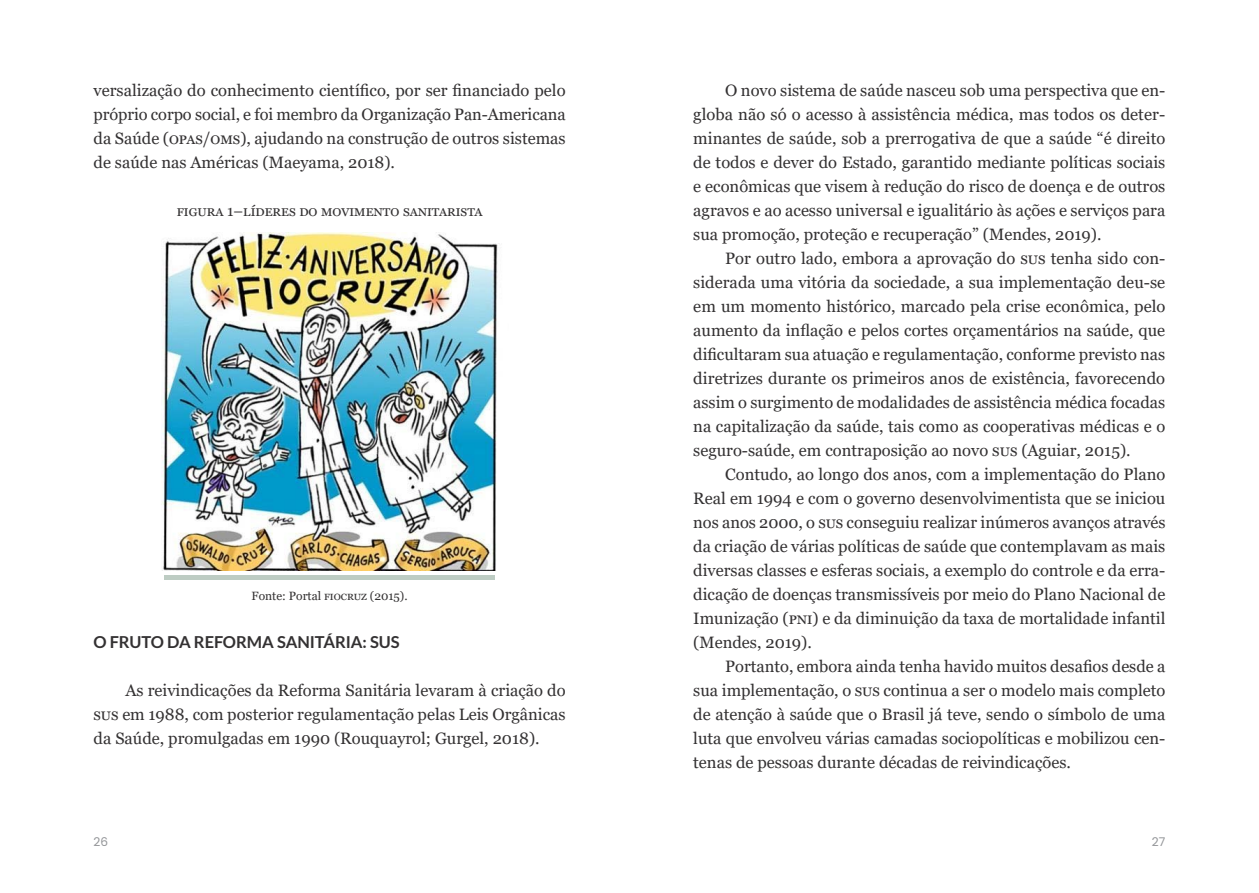
<style>
.page{position:relative;width:1259px;height:893px;background:#fff}
.page>*{position:absolute;margin:0;border:0;box-sizing:border-box;transform-origin:0 0}
.t1{font:16.5px/24px "Georgia";color:#333132;text-align:justify}
.t2{font:700 16.5px "Lato";letter-spacing:-.005em;color:#333132}
.t3{font:15px "Georgia";color:#333132}
.t4{font:12px "Georgia";color:#333132}
.t5{font:12px "Poppins";color:#939598}
</style>
<div class="page">
<img style="left:161px;top:232px;width:338px;height:339px">
<hr style="left:164px;top:575px;width:331px;height:4px;background:#bdccc3">
<p class="t1" style="left:94px;top:79px;width:474px">versalização do conhecimento científico, por ser financiado pelo próprio corpo social, e foi membro da Organização Pan-Americana da Saúde (OPAS/OMS), ajudando na construção de outros sistemas de saúde nas Américas (Maeyama, 2018).</p>
<p class="t3" style="left:177px;top:202px;width:17px">Figura</p>
<p class="t3" style="left:227px;top:202px;width:47px">1–Líderes</p>
<p class="t3" style="left:299px;top:202px;width:52px">do Moviment</p>
<p class="t3" style="left:390px;top:202px;width:28px">o Sanitarista</p>
<p class="t4" style="left:251px;top:589px;width:158px">Fonte: Portal FIOCRUZ (2015).</p>
<p class="t2" style="left:94px;top:633px;width:308px">O FRUTO DA REFORMA SANITÁRIA: SUS</p>
<p class="t1" style="left:94px;top:679px;width:473px;text-indent:32px">As reivindicações da Reforma Sanitária levaram à criação do SUS em 1988, com posterior regulamentação pelas Leis Orgânicas da Saúde, promulgadas em 1990 (Rouquayrol; Gurgel, 2018).</p>
<p class="t1" style="left:693px;top:79px;width:474px;text-indent:32px">O novo sistema de saúde nasceu sob uma perspectiva que en&shy;globa não só o acesso à assistência médica, mas todos os deter&shy;minantes de saúde, sob a prerrogativa de que a saúde “é direito de todos e dever do Estado, garantido mediante políticas sociais e econômicas que visem à redução do risco de doença e de outros agravos e ao acesso universal e igualitário às ações e serviços para sua promoção, proteção e recuperação” (Mendes, 2019).</p>
<p class="t1" style="left:693px;top:247px;width:474px;text-indent:32px">Por outro lado, embora a aprovação do SUS tenha sido con&shy;siderada uma vitória da sociedade, a sua implementação deu-se em um momento histórico, marcado pela crise econômica, pelo aumento da inflação e pelos cortes orçamentários na saúde, que dificultaram sua atuação e regulamentação, conforme previsto nas diretrizes durante os primeiros anos de existência, favorecendo assim o surgimento de modalidades de assistência médica focadas na capitalização da saúde, tais como as cooperativas médicas e o seguro-saúde, em contraposição ao novo SUS (Aguiar, 2015).</p>
<p class="t1" style="left:693px;top:463px;width:474px;text-indent:32px">Contudo, ao longo dos anos, com a implementação do Plano Real em 1994 e com o governo desenvolvimentista que se iniciou nos anos 2000, o SUS conseguiu realizar inúmeros avanços através da criação de várias políticas de saúde que contemplavam as mais diversas classes e esferas sociais, a exemplo do controle e da erra&shy;dicação de doenças transmissíveis por meio do Plano Nacional de Imunização (PNI) e da diminuição da taxa de mortalidade infantil (Mendes, 2019).</p>
<p class="t1" style="left:693px;top:655px;width:473px;text-indent:32px">Portanto, embora ainda tenha havido muitos desafios desde a sua implementação, o SUS continua a ser o modelo mais completo de atenção à saúde que o Brasil já teve, sendo o símbolo de uma luta que envolveu várias camadas sociopolíticas e mobilizou cen&shy;tenas de pessoas durante décadas de reivindicações.</p>
<p class="t5" style="left:94px;top:835px;width:16px">26</p>
<p class="t5" style="left:1152px;top:835px;width:15px">27</p>
</div>
